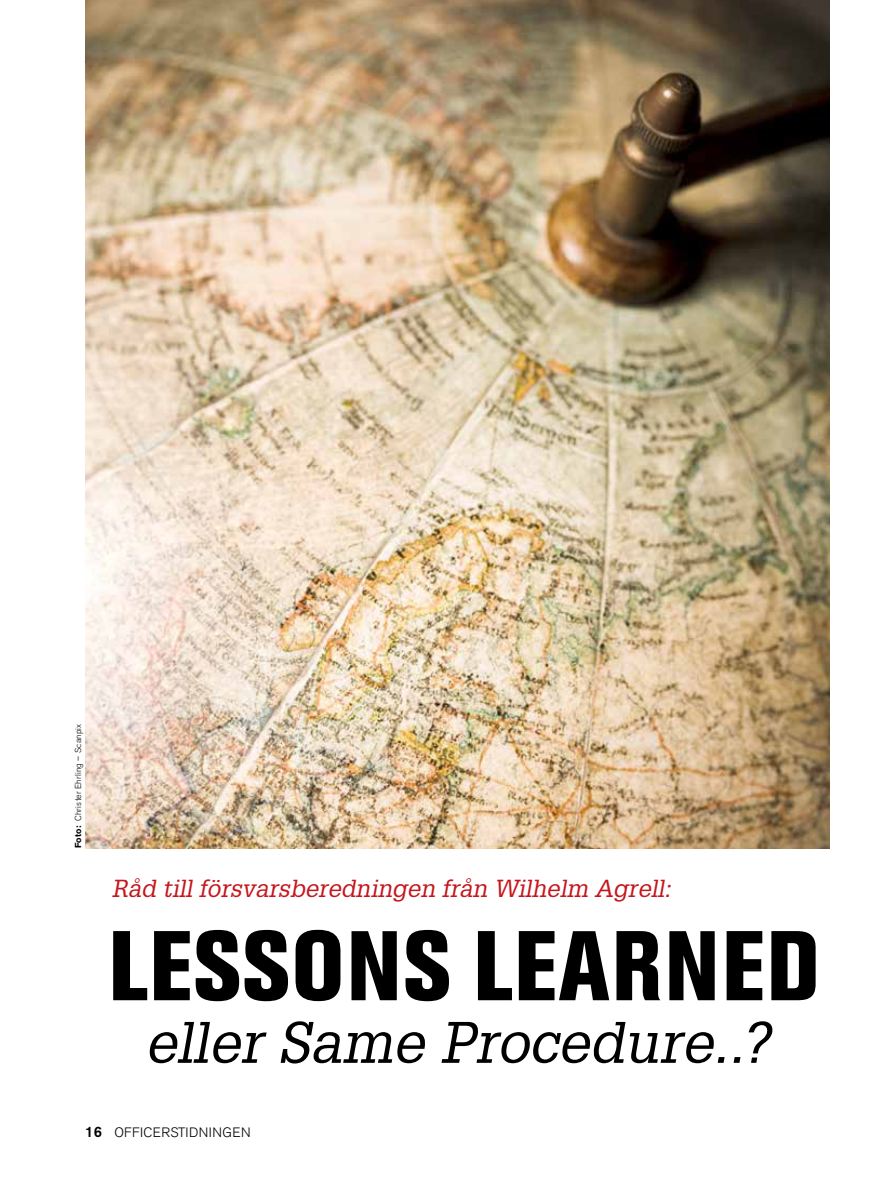
<style>
.page{position:relative;width:893px;height:1191px;background:#fff}
.page>*{position:absolute;margin:0;border:0;box-sizing:border-box;transform-origin:0 0}
.t1{font:800 condensed 97.8px "Akzidenz Grotesk BE";color:#000}
.t2{font:italic 57.15px "Glypha";color:#000}
.t3{font:italic 24.15px "Glypha";color:#c4161c}
.t4{font:300 13.5px "Akzidenz Grotesk BE";letter-spacing:.02em;color:#000}
.t5{font:300 8.7px "Akzidenz Grotesk BE";letter-spacing:.02em;color:#000}
.s1{font-weight:700}
.s2{font-weight:500;font-size:15px}
</style>
<div class="page">
<img style="left:85px;top:0;width:744px;height:848px">
<p class="t5" style="left:73px;top:848px;width:126px;rotate:-90deg"><span class="s1">FOTO:</span> CHRISTER EHRLING – SCANPIX</p>
<p class="t3" style="left:112px;top:873px;width:560px">Råd till försvarsberedningen från Wilhelm Agrell:</p>
<h1 class="t1" style="left:108px;top:909px;width:456px">LESSONS LEARNED</h1>
<h2 class="t2" style="left:145px;top:1007px;width:626px">eller Same Procedure..?</h2>
<p class="t4" style="left:85px;top:1124px;width:167px"><span class="s2">16</span> OFFICERSTIDNINGEN</p>
</div>
